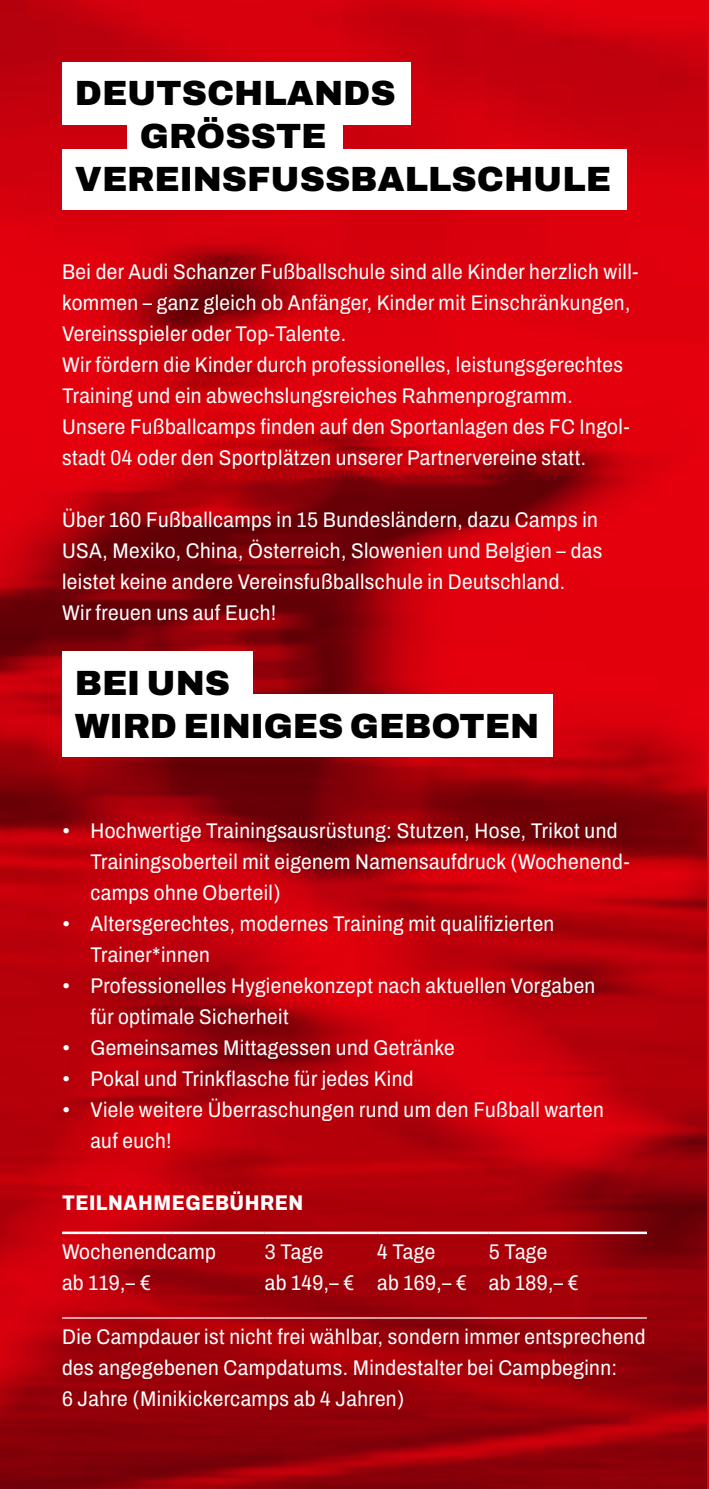
<style>
.page{position:relative;width:709px;height:1489px;background:#fff}
.page>*{position:absolute;margin:0;border:0;box-sizing:border-box;transform-origin:0 0}
.t1{font:900 35px/43px "Archivo";color:#000}
.t2{font:semi-condensed 21.25px/31px "Archivo";letter-spacing:.02em;color:#fff}
.t3{font:800 semi-condensed 21.25px "Archivo";letter-spacing:.025em;color:#fff}
</style>
<div class="page">
<img style="left:0;top:0;width:706px;height:1488px">
<div style="left:62px;top:62px;width:349px;height:62px;background:#fff"></div>
<div style="left:62px;top:651px;width:190px;height:62px;background:#fff"></div>
<div style="left:62px;top:694px;width:491px;height:62px;background:#fff"></div>
<div style="left:127px;top:105px;width:215px;height:62px;background:#fff"></div>
<div style="left:62px;top:149px;width:564px;height:60px;background:#fff"></div>
<hr style="left:62px;top:1317px;width:203px;height:1px;background:#fff">
<hr style="left:265px;top:1317px;width:112px;height:1px;background:#fff">
<hr style="left:377px;top:1317px;width:112px;height:1px;background:#fff">
<hr style="left:489px;top:1317px;width:158px;height:1px;background:#fff">
<hr style="left:62px;top:1231px;width:203px;height:2px;background:#fff">
<hr style="left:265px;top:1231px;width:112px;height:2px;background:#fff">
<hr style="left:377px;top:1231px;width:112px;height:2px;background:#fff">
<hr style="left:489px;top:1231px;width:158px;height:2px;background:#fff">
<h1 class="t1" style="left:75px;top:71px;width:322px">DEUTSCHLANDS</h1>
<h1 class="t1" style="left:75px;top:114px;width:537px;text-indent:65px">GRÖSSTE<br>VEREINSFUSSBALLSCHULE</h1>
<p class="t2" style="left:62px;top:256px;width:578px">Bei der Audi Schanzer Fußballschule sind alle Kinder herzlich will&shy;kommen – ganz gleich ob Anfänger, Kinder mit Einschränkungen, Vereinsspieler oder Top-Talente.<br>Wir fördern die Kinder durch professionelles, leistungsgerechtes Training und ein abwechslungsreiches Rahmenprogramm.<br>Unsere Fußballcamps finden auf den Sportanlagen des FC Ingol&shy;stadt 04 oder den Sportplätzen unserer Partnervereine statt.</p>
<p class="t2" style="left:62px;top:504px;width:542px">Über 160 Fußballcamps in 15 Bundesländern, dazu Camps in USA, Mexiko, China, Österreich, Slowenien und Belgien – das leistet keine andere Vereinsfußballschule in Deutschland.<br>Wir freuen uns auf Euch!</p>
<h1 class="t1" style="left:75px;top:661px;width:466px">BEI UNS<br>WIRD EINIGES GEBOTEN</h1>
<p class="t2" style="left:90px;top:814px;width:541px;text-indent:-28px">• Hochwertige Trainingsausrüstung: Stutzen, Hose, Trikot und<br>Trainingsoberteil mit eigenem Namensaufdruck (Wochenend&shy;camps ohne Oberteil)</p>
<p class="t2" style="left:90px;top:907px;width:465px;text-indent:-28px">• Altersgerechtes, modernes Training mit qualifizierten<br>Trainer*innen</p>
<p class="t2" style="left:90px;top:969px;width:506px;text-indent:-28px">• Professionelles Hygienekonzept nach aktuellen Vorgaben für optimale Sicherheit</p>
<p class="t2" style="left:62px;top:1031px;width:394px">• Gemeinsames Mittagessen und Getränke</p>
<p class="t2" style="left:62px;top:1062px;width:353px">• Pokal und Trinkflasche für jedes Kind</p>
<p class="t2" style="left:90px;top:1093px;width:515px;text-indent:-28px">• Viele weitere Überraschungen rund um den Fußball warten auf euch!</p>
<p class="t3" style="left:62px;top:1186px;width:243px">TEILNAHMEGEBÜHREN</p>
<p class="t2" style="left:62px;top:1235px;width:155px">Wochenendcamp ab 119,– €</p>
<p class="t2" style="left:265px;top:1235px;width:91px">3 Tage<br>ab 149,– €</p>
<p class="t2" style="left:377px;top:1235px;width:92px">4 Tage<br>ab 169,– €</p>
<p class="t2" style="left:489px;top:1235px;width:91px">5 Tage<br>ab 189,– €</p>
<p class="t2" style="left:62px;top:1320px;width:585px">Die Campdauer ist nicht frei wählbar, sondern immer entsprechend des angegebenen Campdatums. Mindestalter bei Campbeginn:<br>6 Jahre (Minikickercamps ab 4 Jahren)</p>
</div>
